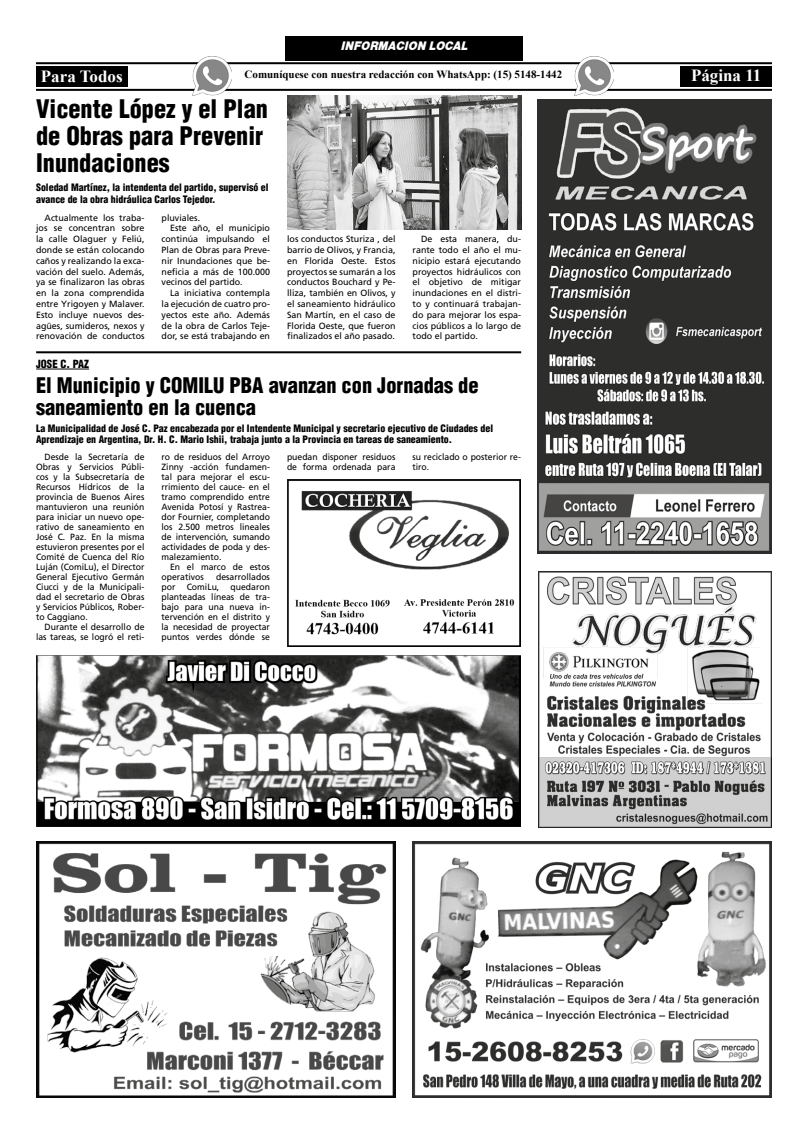
<style>
.page{position:relative;width:808px;height:1134px;background:#fff}
.page>*{position:absolute;margin:0;border:0;box-sizing:border-box;transform-origin:0 0}
.t1{font:900 condensed 25px/27px "Helvetica";color:#000}
.t2{font:900 condensed 21px/22px "Helvetica";color:#000}
.t3{font:700 17px "Times New Roman";color:#fff}
.t4{font:800 12.8px "Helvetica Obl";color:#fff;scale:.92 1}
.t5{font:700 11px "Times New Roman";color:#000}
.t6{font:900 condensed 11px "Helvetica";color:#000}
.t7{font:900 condensed 10px/11px "Helvetica";color:#000}
.t8{font:9px/10.8px "Frutiger LT Std";color:#000;text-align:justify}
.t9{font:9px/10px "Frutiger LT Std";color:#000;text-align:justify;scale:.96 1}
</style>
<div class="page">
<hr style="left:36px;top:351px;width:485px;height:2px;background:#000">
<img style="left:412px;top:842px;width:359px;height:256px">
<img style="left:36px;top:842px;width:359px;height:256px">
<img style="left:538px;top:571px;width:234px;height:257px">
<img style="left:538px;top:100px;width:234px;height:453px">
<img style="left:287px;top:479px;width:234px;height:167px">
<img style="left:36px;top:656px;width:485px;height:170px">
<div style="left:285px;top:36px;width:238px;height:24px;background:#000"></div>
<hr style="left:36px;top:62px;width:736px;height:2px;background:#000">
<hr style="left:36px;top:89px;width:736px;height:2px;background:#000">
<div style="left:36px;top:66px;width:92px;height:21px;background:#000"></div>
<div style="left:680px;top:66px;width:92px;height:21px;background:#000"></div>
<img style="left:193px;top:57px;width:39px;height:38px">
<img style="left:575px;top:57px;width:38px;height:38px">
<hr style="left:36px;top:369px;width:53px;height:1px;background:#000">
<img style="left:287px;top:95px;width:234px;height:135px">
<h3 class="t4" style="left:341px;top:39px;width:139px">INFORMACION LOCAL</h3>
<h3 class="t3" style="left:41px;top:64px;width:83px">Para Todos</h3>
<p class="t5" style="left:245px;top:67px;width:319px">Comuníquese con nuestra redacción con WhatsApp: (15) 5148-1442</p>
<h3 class="t3" style="left:691px;top:63px;width:72px">Página 11</h3>
<h1 class="t1" style="left:36px;top:95px;width:233px">Vicente López y el Plan de Obras para Prevenir<br>Inundaciones</h1>
<p class="t7" style="left:36px;top:181px;width:234px;line-height:12px">Soledad Martínez, la intendenta del partido, supervisó el avance de la obra hidráulica Carlos Tejedor.</p>
<p class="t8" style="left:36px;top:212px;width:110px;text-indent:9px">Actualmente los traba&shy;jos se concentran sobre la calle Olaguer y Feliú, donde se están colocando caños y realizando la exca&shy;vación del suelo. Además, ya se finalizaron las obras en la zona comprendida entre Yrigoyen y Malaver.<br>Esto incluye nuevos des&shy;agües, sumideros, nexos y renovación de conductos</p>
<p class="t8" style="left:162px;top:212px;width:40px">pluviales.</p>
<p class="t8" style="left:170px;top:223px;width:101px">Este año, el municipio</p>
<p class="t8" style="left:162px;top:234px;width:110px">continúa impulsando el</p>
<p class="t8" style="left:162px;top:244px;width:110px">Plan de Obras para Preve-</p>
<p class="t8" style="left:162px;top:255px;width:110px">nir Inundaciones que be-</p>
<p class="t8" style="left:162px;top:266px;width:110px">neficia a más de 100.000</p>
<p class="t8" style="left:162px;top:277px;width:83px">vecinos del partido.</p>
<p class="t8" style="left:170px;top:288px;width:101px">La iniciativa contempla</p>
<p class="t8" style="left:162px;top:298px;width:110px">la ejecución de cuatro pro-</p>
<p class="t8" style="left:162px;top:309px;width:110px">yectos este año. Además</p>
<p class="t8" style="left:162px;top:320px;width:110px">de la obra de Carlos Teje-</p>
<p class="t8" style="left:162px;top:331px;width:110px">dor, se está trabajando en</p>
<p class="t6" style="left:36px;top:357px;width:54px">JOSE C. PAZ</p>
<p class="t8" style="left:287px;top:234px;width:110px">los conductos Sturiza , del barrio de Olivos, y Francia, en Florida Oeste. Estos proyectos se sumarán a los conductos Bouchard y Pe&shy;lliza, también en Olivos, y el saneamiento hidráulico San Martín, en el caso de Florida Oeste, que fueron finalizados el año pasado.</p>
<p class="t8" style="left:413px;top:234px;width:110px;text-indent:9px">De esta manera, du&shy;rante todo el año el mu&shy;nicipio estará ejecutando proyectos hidráulicos con el objetivo de mitigar inundaciones en el distri&shy;to y continuará trabajan&shy;do para mejorar los espa&shy;cios públicos a lo largo de todo el partido.</p>
<h2 class="t2" style="left:36px;top:374px;width:444px">El Municipio y COMILU PBA avanzan con Jornadas de saneamiento en la cuenca</h2>
<p class="t7" style="left:36px;top:422px;width:459px">La Municipalidad de José C. Paz encabezada por el Intendente Municipal y secretario ejecutivo de Ciudades del<br>Aprendizaje en Argentina, Dr. H. C. Mario Ishii, trabaja junto a la Provincia en tareas de saneamiento.</p>
<p class="t9" style="left:36px;top:452px;width:115px;text-indent:9px">Desde la Secretaría de Obras y Servicios Públi&shy;cos y la Subsecretaría de Recursos Hídricos de la provincia de Buenos Aires mantuvieron una reunión para iniciar un nuevo ope&shy;rativo de saneamiento en José C. Paz. En la misma estuvieron presentes por el Comité de Cuenca del Río Luján (ComiLu), el Director General Ejecutivo Germán Ciucci y de la Municipali&shy;dad el secretario de Obras y Servicios Públicos, Rober&shy;to Caggiano.</p>
<p class="t9" style="left:36px;top:622px;width:114px;text-align:right">Durante el desarrollo de las tareas, se logró el reti-</p>
<p class="t9" style="left:161px;top:452px;width:115px">ro de residuos del Arroyo Zinny -acción fundamen&shy;tal para mejorar el escu&shy;rrimiento del cauce- en el tramo comprendido entre Avenida Potosí y Rastrea&shy;dor Fournier, completando los 2.500 metros lineales de intervención, sumando actividades de poda y des&shy;malezamiento.</p>
<p class="t9" style="left:161px;top:562px;width:114px;text-indent:9px">En el marco de estos operativos</p>
<p class="t9" style="left:216px;top:572px;width:58px">desarrollados</p>
<p class="t9" style="left:161px;top:582px;width:115px;text-indent:69px">quedaron planteadas líneas de tra&shy;bajo para una nueva in&shy;tervención en el distrito y la necesidad de proyectar puntos verdes dónde se</p>
<p class="t9" style="left:161px;top:582px;width:16px">por</p>
<p class="t9" style="left:187px;top:582px;width:36px">ComiLu,</p>
<p class="t9" style="left:287px;top:452px;width:114px">puedan disponer residuos de forma ordenada para</p>
<p class="t9" style="left:412px;top:452px;width:114px">su reciclado o posterior re&shy;tiro.</p>
</div>
